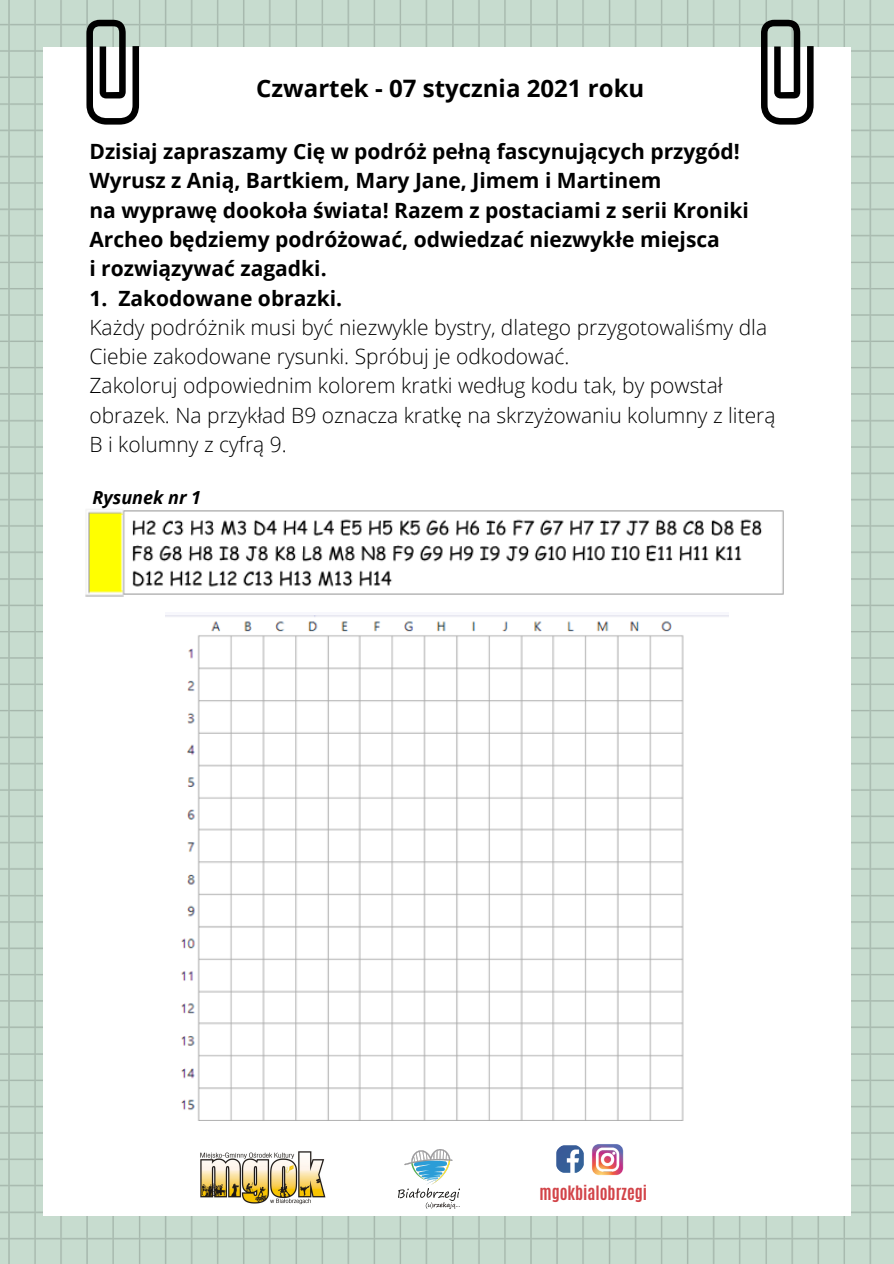
<style>
.page{position:relative;width:894px;height:1264px;background:#fff}
.page>*{position:absolute;margin:0;border:0;box-sizing:border-box;transform-origin:0 0}
.t1{font:700 24px "Open Sans";color:#000}
.t2{font:700 21px/29.2px "Open Sans";color:#000}
.t3{font:300 21px/29.2px "Open Sans";color:#000}
.t4{font:italic 700 18px "Open Sans";color:#000}
.t5{font:700 16.5px "Antonio";color:#d24348}
</style>
<div class="page">
<img style="left:0;top:0;width:893px;height:1263px">
<div style="left:44px;top:47px;width:806px;height:1168px;background:#fff"></div>
<svg style="left:38px;top:4px;width:142px;height:142px"></svg>
<svg style="left:712px;top:4px;width:142px;height:142px"></svg>
<img style="left:398px;top:1149px;width:61px;height:59px">
<img style="left:554px;top:1143px;width:31px;height:31px;border-radius:50%">
<img style="left:592px;top:1144px;width:32px;height:32px">
<img style="left:200px;top:1151px;width:126px;height:54px">
<img style="left:85px;top:510px;width:698px;height:86px">
<img style="left:165px;top:615px;width:563px;height:505px">
<p class="t1" style="left:256px;top:71px;width:389px">Czwartek - 07 stycznia 2021 roku</p>
<p class="t2" style="left:89px;top:136px;width:651px">Dzisiaj zapraszamy Cię w podróż pełną fascynujących przygód!</p>
<p class="t2" style="left:89px;top:166px;width:573px">Wyrusz z Anią, Bartkiem, Mary Jane, Jimem i Martinem</p>
<p class="t2" style="left:89px;top:195px;width:660px">na wyprawę dookoła świata! Razem z postaciami z serii Kroniki<br>Archeo będziemy podróżować, odwiedzać niezwykłe miejsca</p>
<p class="t2" style="left:89px;top:253px;width:239px">i rozwiązywać zagadki.</p>
<p class="t2" style="left:89px;top:283px;width:254px">1. Zakodowane obrazki.</p>
<p class="t3" style="left:89px;top:312px;width:679px">Każdy podróżnik musi być niezwykle bystry, dlatego przygotowaliśmy dla<br>Ciebie zakodowane rysunki. Spróbuj je odkodować.</p>
<p class="t3" style="left:89px;top:370px;width:687px">Zakoloruj odpowiednim kolorem kratki według kodu tak, by powstał obrazek. Na przykład B9 oznacza kratkę na skrzyżowaniu kolumny z literą</p>
<p class="t3" style="left:89px;top:429px;width:199px">B i kolumny z cyfrą 9.</p>
<p class="t4" style="left:92px;top:485px;width:110px">Rysunek nr 1</p>
<p class="t5" style="left:539px;top:1180px;width:109px">mgokbialobrzegi</p>
</div>
